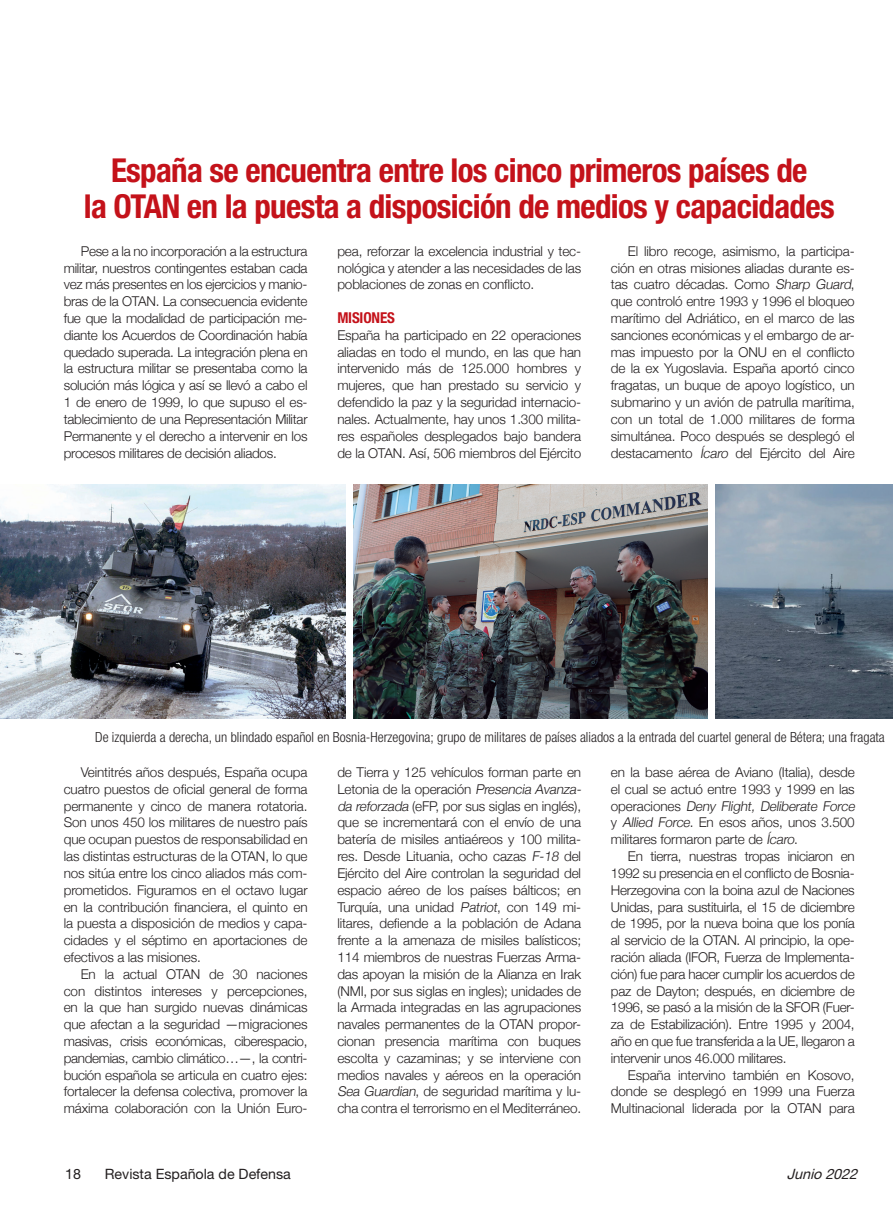
<style>
.page{position:relative;width:893px;height:1217px;background:#fff}
.page>*{position:absolute;margin:0;border:0;box-sizing:border-box;transform-origin:0 0}
.Coro-Sumario{font:700 condensed 33px/36px "Helvetica Neue";letter-spacing:-.02em;color:#c4121a;text-align:center}
.Coro-Ladillo{font:700 condensed 15px "Helvetica Neue";letter-spacing:-.01em;color:#c4121a}
.t1{font:14.25px "Helvetica Neue";color:#231f20}
.t2{font:italic 14.25px "Helvetica Neue";color:#231f20}
.Título_B{font:300 condensed 13.95px "Helvetica Neue";color:#231f20}
.Coro-Texto{font:300 13.5px/16.8px "Helvetica Neue";letter-spacing:-.01em;color:#231f20;text-align:justify}
.s1{font-style:italic}
</style>
<div class="page">
<img style="left:0;top:485px;width:345px;height:233px">
<img style="left:354px;top:485px;width:354px;height:233px">
<img style="left:716px;top:485px;width:177px;height:233px">
<p class="Coro-Sumario" style="left:84px;top:151px;width:752px">España se encuentra entre los cinco primeros países de<br>la OTAN en la puesta a disposición de medios y capacidades</p>
<p class="Coro-Texto" style="left:64px;top:241px;width:245px;text-indent:17px">Pese a la no incorporación a la estructura militar, nuestros contingentes estaban cada vez más presentes en los ejercicios y manio&shy;bras de la OTAN. La consecuencia evidente fue que la modalidad de participación me&shy;diante los Acuerdos de Coordinación había quedado superada. La integración plena en la estructura militar se presentaba como la solución más lógica y así se llevó a cabo el 1 de enero de 1999, lo que supuso el es&shy;tablecimiento de una Representación Militar Permanente y el derecho a intervenir en los procesos militares de decisión aliados.</p>
<p class="Coro-Texto" style="left:337px;top:241px;width:245px">pea, reforzar la excelencia industrial y tec&shy;nológica y atender a las necesidades de las poblaciones de zonas en conflicto.</p>
<p class="Coro-Ladillo" style="left:337px;top:308px;width:59px">MISIONES</p>
<p class="Coro-Texto" style="left:337px;top:325px;width:245px">España ha participado en 22 operaciones aliadas en todo el mundo, en las que han intervenido más de 125.000 hombres y mujeres, que han prestado su servicio y defendido la paz y la seguridad internacio&shy;nales. Actualmente, hay unos 1.300 milita&shy;res españoles desplegados bajo bandera de la OTAN. Así, 506 miembros del Ejército</p>
<p class="Coro-Texto" style="left:611px;top:241px;width:245px;text-indent:17px">El libro recoge, asimismo, la participa&shy;ción en otras misiones aliadas durante es&shy;tas cuatro décadas. Como <span class="s1">Sharp Guard</span>, que controló entre 1993 y 1996 el bloqueo marítimo del Adriático, en el marco de las sanciones económicas y el embargo de ar&shy;mas impuesto por la ONU en el conflicto de la ex Yugoslavia. España aportó cinco fragatas, un buque de apoyo logístico, un submarino y un avión de patrulla marítima, con un total de 1.000 militares de forma simultánea. Poco después se desplegó el destacamento <span class="s1">Ícaro</span> del Ejército del Aire</p>
<p class="Título_B" style="left:95px;top:728px;width:791px">De izquierda a derecha, un blindado español en Bosnia-Herzegovina; grupo de militares de países aliados a la entrada del cuartel general de Bétera; una fragata</p>
<p class="Coro-Texto" style="left:64px;top:762px;width:245px;text-indent:17px">Veintitrés años después, España ocupa cuatro puestos de oficial general de forma permanente y cinco de manera rotatoria.<br>Son unos 450 los militares de nuestro país que ocupan puestos de responsabilidad en las distintas estructuras de la OTAN, lo que nos sitúa entre los cinco aliados más com&shy;prometidos. Figuramos en el octavo lugar en la contribución financiera, el quinto en la puesta a disposición de medios y capa&shy;cidades y el séptimo en aportaciones de efectivos a las misiones.</p>
<p class="Coro-Texto" style="left:64px;top:964px;width:245px;text-indent:17px">En la actual OTAN de 30 naciones con distintos intereses y percepciones, en la que han surgido nuevas dinámicas que afectan a la seguridad —migraciones masivas, crisis económicas, ciberespacio, pandemias, cambio climático…—, la contri&shy;bución española se articula en cuatro ejes: fortalecer la defensa colectiva, promover la máxima colaboración con la Unión Euro-</p>
<p class="Coro-Texto" style="left:337px;top:762px;width:248px;text-align:left">de Tierra y 125 vehículos forman parte en Letonia de la operación <span class="s1">Presencia Avanza&shy;da reforzada</span> (eFP, por sus siglas en inglés), que se incrementará con el envío de una batería de misiles antiaéreos y 100 milita&shy;res. Desde Lituania, ocho cazas <span class="s1">F-18</span> del Ejército del Aire controlan la seguridad del espacio aéreo de los países bálticos; en Turquía, una unidad <span class="s1">Patriot</span>, con 149 mi&shy;litares, defiende a la población de Adana frente a la amenaza de misiles balísticos; 114 miembros de nuestras Fuerzas Arma&shy;das apoyan la misión de la Alianza en Irak (NMI, por sus siglas en ingles); unidades de la Armada integradas en las agrupaciones navales permanentes de la OTAN propor&shy;cionan presencia marítima con buques escolta y cazaminas; y se interviene con medios navales y aéreos en la operación <span class="s1">Sea Guardian</span>, de seguridad marítima y lu&shy;cha contra el terrorismo en el Mediterráneo.</p>
<p class="Coro-Texto" style="left:611px;top:762px;width:248px;text-align:left">en la base aérea de Aviano (Italia), desde el cual se actuó entre 1993 y 1999 en las o p e r a c i o n e s <span class="s1">Deny Flight, Deliberate Force </span>y <span class="s1">Allied Force</span>. En esos años, unos 3.500 militares formaron parte de <span class="s1">Ícaro</span>.</p>
<p class="Coro-Texto" style="left:611px;top:846px;width:245px;text-indent:17px">En tierra, nuestras tropas iniciaron en 1992 su presencia en el conflicto de Bosnia-Herzegovina con la boina azul de Naciones Unidas, para sustituirla, el 15 de diciembre de 1995, por la nueva boina que los ponía al servicio de la OTAN. Al principio, la ope&shy;ración aliada (IFOR, Fuerza de Implementa&shy;ción) fue para hacer cumplir los acuerdos de paz de Dayton; después, en diciembre de 1996, se pasó a la misión de la SFOR (Fuer&shy;za de Estabilización). Entre 1995 y 2004, año en que fue transferida a la UE, llegaron a intervenir unos 46.000 militares.</p>
<p class="Coro-Texto" style="left:611px;top:1065px;width:245px;text-indent:17px">España intervino también en Kosovo, donde se desplegó en 1999 una Fuerza Multinacional liderada por la OTAN para</p>
<p class="t1" style="left:65px;top:1164px;width:17px">18</p>
<p class="t1" style="left:105px;top:1164px;width:188px">Revista Española de Defensa</p>
<p class="t2" style="left:787px;top:1164px;width:76px">Junio 2022</p>
</div>
